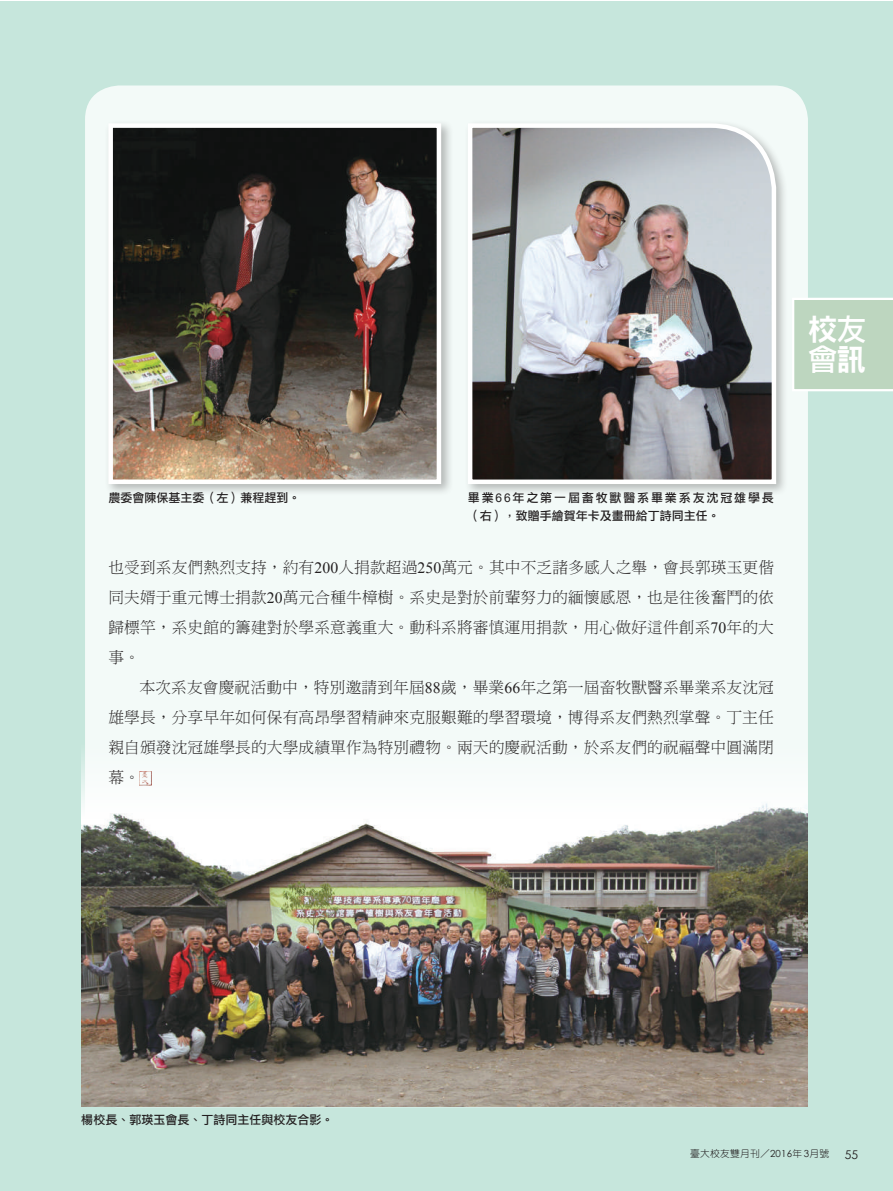
<style>
.page{position:relative;width:893px;height:1191px;background:#fff}
.page>*{position:absolute;margin:0;border:0;box-sizing:border-box;transform-origin:0 0}
.t1{font:30px "DF Hei Std W9";color:#fff}
.t2{font:30px "DF Li Hei Std W5";color:#fff}
.t3{font:15.75px/30px "DF Ming Std W3";letter-spacing:.005em;color:#231f20;text-align:justify}
.t4{font:12px/18px "DF Li Hei Std W5";letter-spacing:.155em;color:#231f20}
.t5{font:12px "DF Li Hei Std W5";color:#231f20}
.t6{font:12px "Century Gothic";color:#231f20}
.t7{font:9.75px "DF Yuan Std W3";letter-spacing:.025em;color:#231f20}
.s1{font-family:"DF Li Hei Std W5"}
.s2{font-family:"DF Hei Std W9"}
.s3{font-family:"Arial"}
.s4{font-family:"Times New Roman"}
.s5{font-family:"Century Gothic"}
</style>
<div class="page">
<div style="left:0;top:1px;width:892px;height:1190px;background:#c6e6dc"></div>
<div style="left:85px;top:85px;width:723px;height:1022px;background:#f3faf8;border-radius:34px"></div>
<div style="left:105px;top:120px;width:349px;height:376px;background:#231f20;opacity:.3"></div>
<img style="left:113px;top:128px;width:323px;height:351px">
<div style="left:108px;top:123px;width:333px;height:361px;border:4px solid #fff"></div>
<div style="left:464px;top:120px;width:325px;height:376px;background:#231f20;opacity:.3"></div>
<img style="left:466px;top:121px;width:312px;height:365px">
<img style="left:81px;top:757px;width:727px;height:350px">
<img style="left:140px;top:771px;width:11px;height:14px">
<svg style="left:792px;top:298px;width:100px;height:93px;background:#c1d8c3"></svg>
<h1 class="t1" style="left:808px;top:313px;width:60px">校<span class="s1">友</span></h1>
<h1 class="t2" style="left:808px;top:343px;width:60px">會<span class="s2">訊</span></h1>
<p class="t5" style="left:108px;top:491px;width:194px">農委會陳保基主委（左）兼程趕到。</p>
<p class="t4" style="left:468px;top:488px;width:307px">畢業<span class="s3">66</span>年之第一屆畜牧獸醫系畢業系友沈冠雄學長（右），致贈手繪賀年卡及畫冊給丁詩同主任。</p>
<p class="t3" style="left:108px;top:552px;width:667px">也受到系友們熱烈支持，約有<span class="s4">200</span>人捐款超過<span class="s4">250</span>萬元。其中不乏諸多感人之舉，會長郭瑛玉更偕同夫婿于重元博士捐款<span class="s4">20</span>萬元合種牛樟樹。系史是對於前輩努力的緬懷感恩，也是往後奮鬥的依歸標竿，系史館的籌建對於學系意義重大。動科系將審慎運用捐款，用心做好這件創系<span class="s4">70</span>年的大事。</p>
<p class="t3" style="left:108px;top:672px;width:667px;text-indent:31px">本次系友會慶祝活動中，特別邀請到年屆<span class="s4">88</span>歲，畢業<span class="s4">66</span>年之第一屆畜牧獸醫系畢業系友沈冠雄學長，分享早年如何保有高昂學習精神來克服艱難的學習環境，博得系友們熱烈掌聲。丁主任親自頒發沈冠雄學長的大學成績單作為特別禮物。兩天的慶祝活動，於系友們的祝福聲中圓滿閉幕。</p>
<p class="t5" style="left:81px;top:1113px;width:253px">楊校長、郭瑛玉會長、丁詩同主任與校友合影。</p>
<p class="t7" style="left:690px;top:1148px;width:141px">臺大校友雙月刊／<span class="s5">2016</span>年<span class="s5">3</span>月號</p>
<p class="t6" style="left:845px;top:1146px;width:15px">55</p>
</div>
